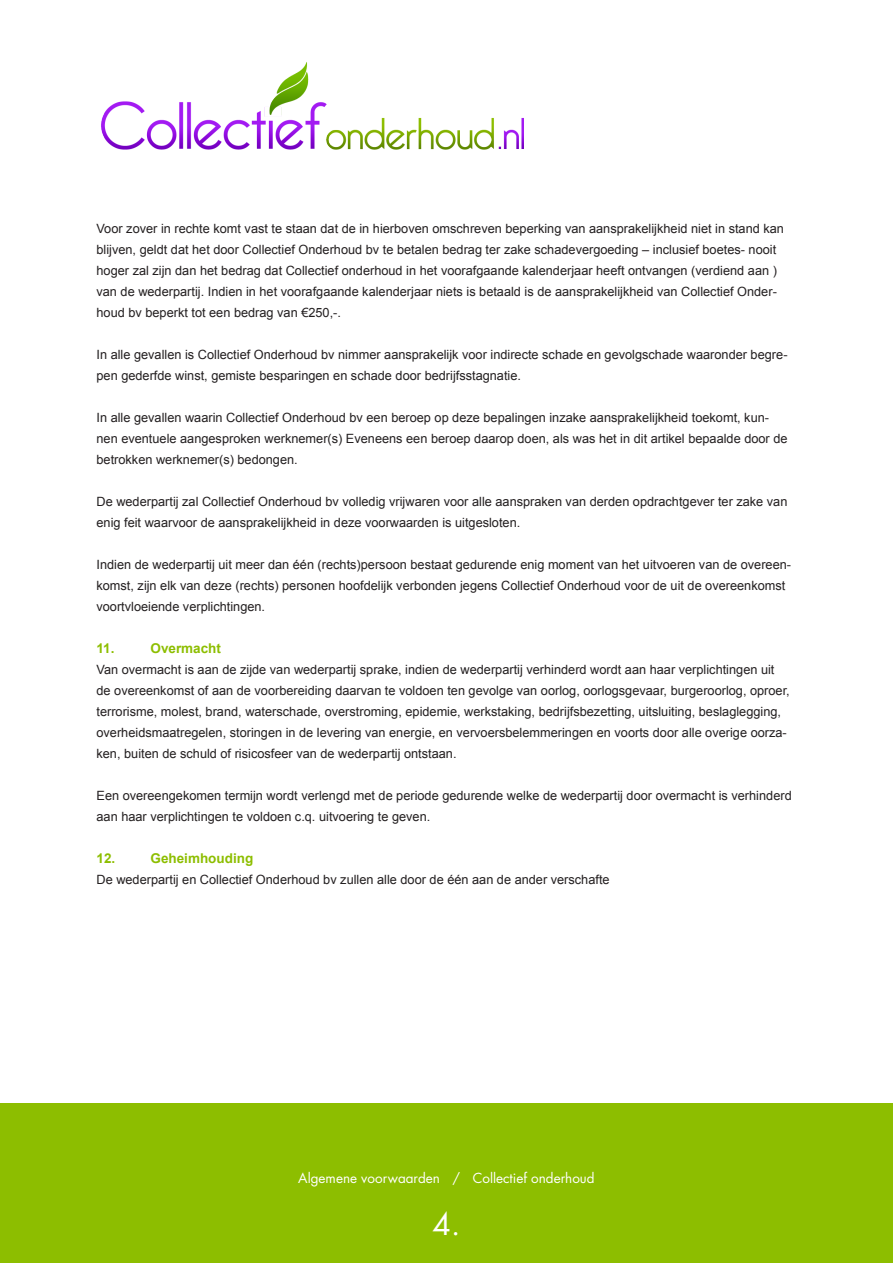
<style>
.page{position:relative;width:893px;height:1263px;background:#fff}
.page>*{position:absolute;margin:0;border:0;box-sizing:border-box;transform-origin:0 0}
.t1{font:30px "Futura Std";color:#fff}
.t2{font:13.5px "Futura Std";color:#fff}
.t3{font:700 13.5px "Arial";color:#8dbe00}
.t4{font:12.75px/21px "Arial";color:#231f20}
</style>
<div class="page">
<div style="left:0;top:1103px;width:893px;height:160px;background:#8dbe00"></div>
<img style="left:101px;top:62px;width:423px;height:88px">
<p class="t4" style="left:97px;top:218px;width:689px">Voor zover in rechte komt vast te staan dat de in hierboven omschreven beperking van aansprakelijkheid niet in stand kan blijven, geldt dat het door Collectief Onderhoud bv te betalen bedrag ter zake schadevergoeding – inclusief boetes- nooit hoger zal zijn dan het bedrag dat Collectief onderhoud in het voorafgaande kalenderjaar heeft ontvangen (verdiend aan ) van de wederpartij. Indien in het voorafgaande kalenderjaar niets is betaald is de aansprakelijkheid van Collectief Onder&shy;houd bv beperkt tot een bedrag van €250,-.</p>
<p class="t4" style="left:97px;top:344px;width:693px">In alle gevallen is Collectief Onderhoud bv nimmer aansprakelijk voor indirecte schade en gevolgschade waaronder begre&shy;pen gederfde winst, gemiste besparingen en schade door bedrijfsstagnatie.</p>
<p class="t4" style="left:97px;top:407px;width:692px">In alle gevallen waarin Collectief Onderhoud bv een beroep op deze bepalingen inzake aansprakelijkheid toekomt, kun&shy;nen eventuele aangesproken werknemer(s) Eveneens een beroep daarop doen, als was het in dit artikel bepaalde door de betrokken werknemer(s) bedongen.</p>
<p class="t4" style="left:97px;top:491px;width:692px">De wederpartij zal Collectief Onderhoud bv volledig vrijwaren voor alle aanspraken van derden opdrachtgever ter zake van enig feit waarvoor de aansprakelijkheid in deze voorwaarden is uitgesloten.</p>
<p class="t4" style="left:97px;top:554px;width:696px">Indien de wederpartij uit meer dan één (rechts)persoon bestaat gedurende enig moment van het uitvoeren van de overeen&shy;komst, zijn elk van deze (rechts) personen hoofdelijk verbonden jegens Collectief Onderhoud voor de uit de overeenkomst voortvloeiende verplichtingen.</p>
<p class="t3" style="left:97px;top:639px;width:20px">11.</p>
<p class="t3" style="left:151px;top:639px;width:72px">Overmacht</p>
<p class="t4" style="left:97px;top:659px;width:695px">Van overmacht is aan de zijde van wederpartij sprake, indien de wederpartij verhinderd wordt aan haar verplichtingen uit de overeenkomst of aan de voorbereiding daarvan te voldoen ten gevolge van oorlog, oorlogsgevaar, burgeroorlog, oproer, terrorisme, molest, brand, waterschade, overstroming, epidemie, werkstaking, bedrijfsbezetting, uitsluiting, beslaglegging, overheidsmaatregelen, storingen in de levering van energie, en vervoersbelemmeringen en voorts door alle overige oorza&shy;ken, buiten de schuld of risicosfeer van de wederpartij ontstaan.</p>
<p class="t4" style="left:97px;top:785px;width:697px">Een overeengekomen termijn wordt verlengd met de periode gedurende welke de wederpartij door overmacht is verhinderd aan haar verplichtingen te voldoen c.q. uitvoering te geven.</p>
<p class="t3" style="left:97px;top:849px;width:20px">12.</p>
<p class="t3" style="left:151px;top:849px;width:104px">Geheimhouding</p>
<p class="t4" style="left:97px;top:869px;width:515px">De wederpartij en Collectief Onderhoud bv zullen alle door de één aan de ander verschafte</p>
<p class="t2" style="left:298px;top:1169px;width:298px">Algemene voorwaarden / Collectief onderhoud</p>
<p class="t1" style="left:433px;top:1205px;width:29px">4.</p>
</div>
